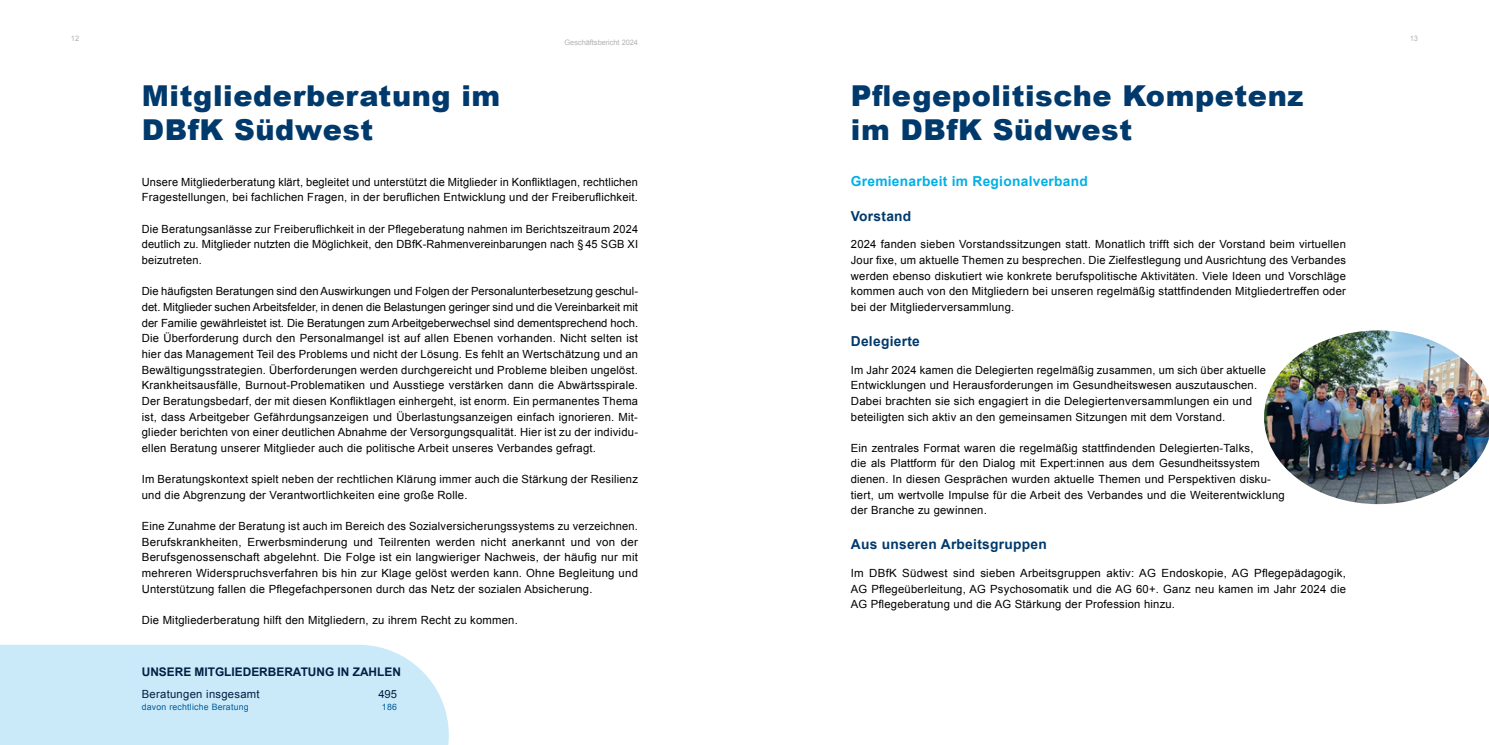
<style>
.page{position:relative;width:1489px;height:745px;background:#fff}
.page>*{position:absolute;margin:0;border:0;box-sizing:border-box;transform-origin:0 0}
.t1{font:900 28.75px/34.5px "Arial";letter-spacing:.02em;color:#00396b}
.t2{font:700 13.75px "Arial";letter-spacing:.02em;color:#00396b}
.t3{font:700 13.75px "Arial";letter-spacing:.02em;color:#00b0e6}
.t4{font:700 11.88px "Arial";color:#002045}
.t5{font:11.25px/15.6px "Arial";letter-spacing:.02em;color:#000;text-align:justify}
.t6{font:11.25px "Arial";letter-spacing:.025em;color:#002045}
.t7{font:8.75px "Arial";letter-spacing:.025em;color:#005b9a}
.t8{font:7.5px "Arial";letter-spacing:-.01em;color:#b1b3b4}
</style>
<div class="page">
<div style="left:0;top:644px;width:449px;height:100px;background:#cbeaf9"></div>
<img style="left:1264px;top:330px;width:224px;height:174px">
<p class="t8" style="left:71px;top:33px;width:10px">12</p>
<p class="t8" style="left:1409px;top:33px;width:10px">13</p>
<p class="t8" style="left:564px;top:37px;width:75px">Geschäftsbericht 2024</p>
<h1 class="t1" style="left:142px;top:77px;width:360px">Mitgliederberatung im<br>DBfK Südwest</h1>
<p class="t5" style="left:142px;top:174px;width:497px">Unsere Mitgliederberatung klärt, begleitet und unterstützt die Mitglieder in Konfliktlagen, rechtlichen<br>Fragestellungen, bei fachlichen Fragen, in der beruflichen Entwicklung und der Freiberuflichkeit.</p>
<p class="t5" style="left:142px;top:221px;width:498px">Die Beratungsanlässe zur Freiberuflichkeit in der Pflegeberatung nahmen im Berichtszeitraum 2024 deutlich zu. Mitglieder nutzten die Möglichkeit, den DBfK-Rahmenvereinbarungen nach § 45 SGB XI beizutreten.</p>
<p class="t5" style="left:142px;top:283px;width:498px">Die häufigsten Beratungen sind den Auswirkungen und Folgen der Personalunterbesetzung geschul&shy;det. Mitglieder suchen Arbeitsfelder, in denen die Belastungen geringer sind und die Vereinbarkeit mit der Familie gewährleistet ist. Die Beratungen zum Arbeitgeberwechsel sind dementsprechend hoch.<br>Die Überforderung durch den Personalmangel ist auf allen Ebenen vorhanden. Nicht selten ist hier das Management Teil des Problems und nicht der Lösung. Es fehlt an Wertschätzung und an Bewältigungsstrategien. Überforderungen werden durchgereicht und Probleme bleiben ungelöst.<br>Krankheitsausfälle, Burnout-Problematiken und Ausstiege verstärken dann die Abwärtsspirale.<br>Der Beratungsbedarf, der mit diesen Konfliktlagen einhergeht, ist enorm. Ein permanentes Thema ist, dass Arbeitgeber Gefährdungsanzeigen und Überlastungsanzeigen einfach ignorieren. Mit&shy;glieder berichten von einer deutlichen Abnahme der Versorgungsqualität. Hier ist zu der individu&shy;ellen Beratung unserer Mitglieder auch die politische Arbeit unseres Verbandes gefragt.</p>
<p class="t5" style="left:142px;top:471px;width:497px">Im Beratungskontext spielt neben der rechtlichen Klärung immer auch die Stärkung der Resilienz und die Abgrenzung der Verantwortlichkeiten eine große Rolle.</p>
<p class="t5" style="left:142px;top:518px;width:497px">Eine Zunahme der Beratung ist auch im Bereich des Sozialversicherungssystems zu verzeichnen.<br>Berufskrankheiten, Erwerbsminderung und Teilrenten werden nicht anerkannt und von der Berufsgenossenschaft abgelehnt. Die Folge ist ein langwieriger Nachweis, der häufig nur mit mehreren Widerspruchsverfahren bis hin zur Klage gelöst werden kann. Ohne Begleitung und Unterstützung fallen die Pflegefachpersonen durch das Netz der sozialen Absicherung.</p>
<p class="t5" style="left:142px;top:611px;width:377px">Die Mitgliederberatung hilft den Mitgliedern, zu ihrem Recht zu kommen.</p>
<p class="t4" style="left:142px;top:663px;width:261px">UNSERE MITGLIEDERBERATUNG IN ZAHLEN</p>
<p class="t6" style="left:142px;top:686px;width:119px">Beratungen insgesamt</p>
<p class="t6" style="left:378px;top:686px;width:20px">495</p>
<p class="t7" style="left:142px;top:701px;width:108px">davon rechtliche Beratung</p>
<p class="t7" style="left:382px;top:701px;width:16px">186</p>
<h1 class="t1" style="left:850px;top:77px;width:454px">Pflegepolitische Kompetenz im DBfK Südwest</h1>
<p class="t3" style="left:850px;top:172px;width:238px">Gremienarbeit im Regionalverband</p>
<p class="t2" style="left:850px;top:207px;width:62px">Vorstand</p>
<p class="t5" style="left:850px;top:236px;width:496px">2024 fanden sieben Vorstandssitzungen statt. Monatlich trifft sich der Vorstand beim virtuellen Jour fixe, um aktuelle Themen zu besprechen. Die Zielfestlegung und Ausrichtung des Verbandes werden ebenso diskutiert wie konkrete berufspolitische Aktivitäten. Viele Ideen und Vorschläge kommen auch von den Mitgliedern bei unseren regelmäßig stattfindenden Mitgliedertreffen oder bei der Mitgliederversammlung.</p>
<p class="t2" style="left:850px;top:332px;width:70px">Delegierte</p>
<p class="t5" style="left:850px;top:361px;width:416px;text-align:left">Im Jahr 2024 kamen die Delegierten regelmäßig zusammen, um sich über aktuelle Entwicklungen und Herausforderungen im Gesundheitswesen auszutauschen.<br>Dabei brachten sie sich engagiert in die Delegiertenversammlungen ein und beteiligten sich aktiv an den gemeinsamen Sitzungen mit dem Vorstand.</p>
<p class="t5" style="left:850px;top:440px;width:435px;text-align:left">Ein zentrales Format waren die regelmäßig stattfindenden Delegierten-Talks,<br>die als Plattform für den Dialog mit Expert:innen aus dem Gesundheitssystem dienen. In diesen Gesprächen wurden aktuelle Themen und Perspektiven disku&shy;tiert, um wertvolle Impulse für die Arbeit des Verbandes und die Weiterentwicklung der Branche zu gewinnen.</p>
<p class="t2" style="left:850px;top:535px;width:197px">Aus unseren Arbeitsgruppen</p>
<p class="t5" style="left:850px;top:565px;width:496px">Im DBfK Südwest sind sieben Arbeitsgruppen aktiv: AG Endoskopie, AG Pflegepädagogik, AG Pflegeüberleitung, AG Psychosomatik und die AG 60+. Ganz neu kamen im Jahr 2024 die AG Pflegeberatung und die AG Stärkung der Profession hinzu.</p>
</div>
